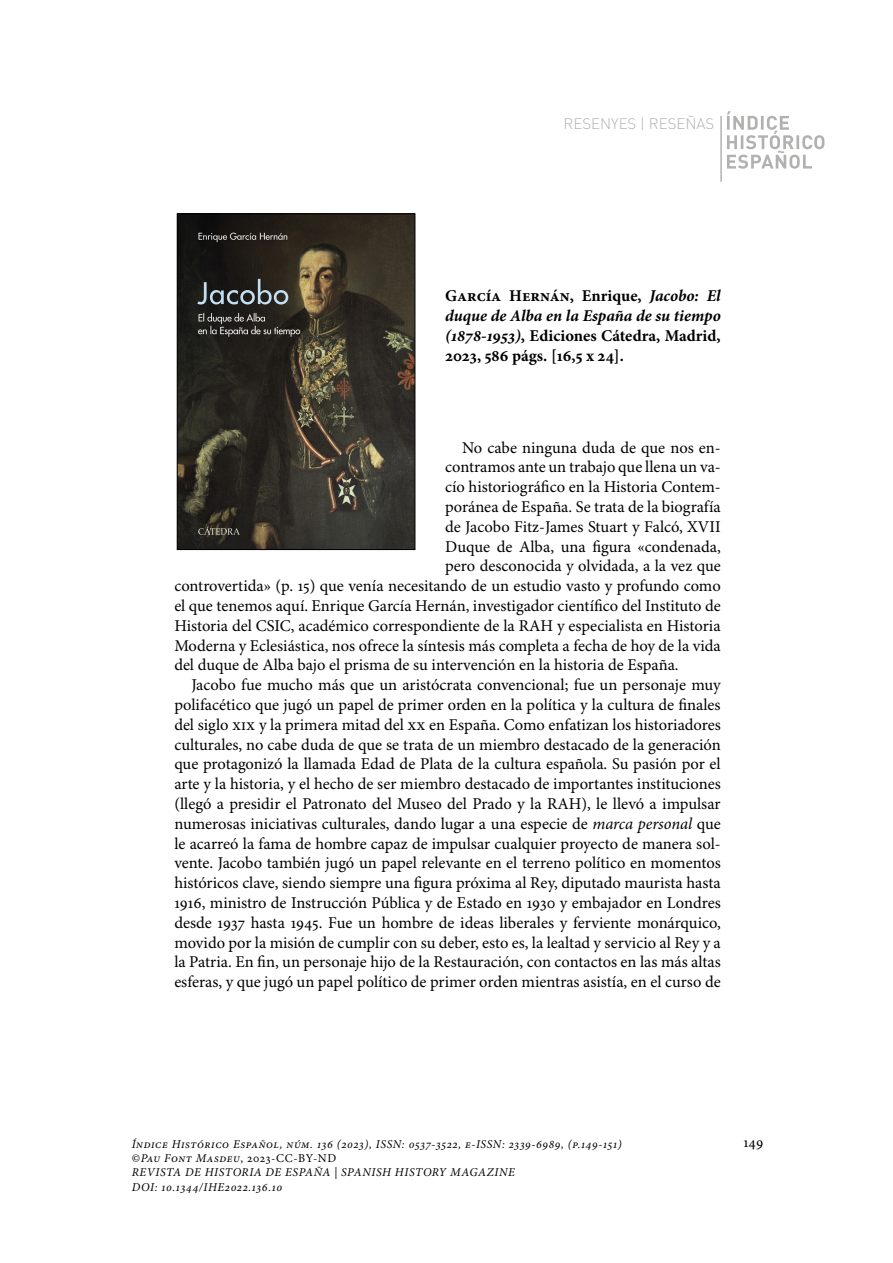
<style>
.page{position:relative;width:893px;height:1263px;background:#fff}
.page>*{position:absolute;margin:0;border:0;box-sizing:border-box;transform-origin:0 0}
.t1{font:16.5px "Minion Pro";color:#000}
.t2{font:700 16.5px/19.8px "Minion Pro";color:#000;text-align:justify}
.t3{font:300 15px "DIN Pro";color:#b1b1b0}
.t4{font:15px "Minion Pro";color:#000}
.t5{font:italic 12px/14.4px "Minion Pro";letter-spacing:.05em;color:#000}
.s1{font-style:italic}
.s2{font-style:normal}
</style>
<div class="page">
<svg style="left:727px;top:111px;width:97px;height:58px"></svg>
<hr style="left:720px;top:116px;width:2px;height:66px;background:#b1b1b0">
<img style="left:179px;top:215px;width:234px;height:333px">
<div style="left:177px;top:213px;width:238px;height:337px;border:1px solid #000"></div>
<p class="t3" style="left:564px;top:113px;width:152px">RESENYES | RESEÑAS</p>
<p class="t2" style="left:445px;top:287px;width:277px">García Hernán, Enrique, <span class="s1">Jacobo: El duque de Alba en la España de su tiempo (1878-1953)</span>, Ediciones Cátedra, Madrid, 2023, 586 págs. [16,5 x 24].</p>
<p class="t1" style="left:462px;top:437px;width:260px">No cabe ninguna duda de que nos en-</p>
<p class="t1" style="left:445px;top:457px;width:277px">contramos ante un trabajo que llena un va-</p>
<p class="t1" style="left:445px;top:477px;width:277px">cío historiográfico en la Historia Contem-</p>
<p class="t1" style="left:445px;top:497px;width:277px">poránea de España. Se trata de la biografía</p>
<p class="t1" style="left:445px;top:517px;width:277px">de Jacobo Fitz-James Stuart y Falcó, XVII</p>
<p class="t1" style="left:445px;top:536px;width:277px">Duque de Alba, una figura «condenada,</p>
<p class="t1" style="left:445px;top:556px;width:277px">pero desconocida y olvidada, a la vez que</p>
<p class="t1" style="left:174px;top:576px;width:548px">controvertida» (p. 15) que venía necesitando de un estudio vasto y profundo como</p>
<p class="t1" style="left:174px;top:596px;width:548px">el que tenemos aquí. Enrique García Hernán, investigador científico del Instituto de</p>
<p class="t1" style="left:174px;top:616px;width:548px">Historia del CSIC, académico correspondiente de la RAH y especialista en Historia</p>
<p class="t1" style="left:174px;top:635px;width:548px">Moderna y Eclesiástica, nos ofrece la síntesis más completa a fecha de hoy de la vida</p>
<p class="t1" style="left:174px;top:655px;width:506px">del duque de Alba bajo el prisma de su intervención en la historia de España.</p>
<p class="t1" style="left:191px;top:675px;width:531px">Jacobo fue mucho más que un aristócrata convencional; fue un personaje muy</p>
<p class="t1" style="left:174px;top:695px;width:548px">polifacético que jugó un papel de primer orden en la política y la cultura de finales</p>
<p class="t1" style="left:174px;top:715px;width:548px">del siglo xix y la primera mitad del xx en España. Como enfatizan los historiadores</p>
<p class="t1" style="left:174px;top:734px;width:548px">culturales, no cabe duda de que se trata de un miembro destacado de la generación</p>
<p class="t1" style="left:174px;top:754px;width:548px">que protagonizó la llamada Edad de Plata de la cultura española. Su pasión por el</p>
<p class="t1" style="left:174px;top:774px;width:548px">arte y la historia, y el hecho de ser miembro destacado de importantes instituciones</p>
<p class="t1" style="left:174px;top:794px;width:548px">(llegó a presidir el Patronato del Museo del Prado y la RAH), le llevó a impulsar</p>
<p class="t1" style="left:174px;top:814px;width:548px">numerosas iniciativas culturales, dando lugar a una especie de <span class="s1">marca personal</span> que</p>
<p class="t1" style="left:174px;top:833px;width:548px">le acarreó la fama de hombre capaz de impulsar cualquier proyecto de manera sol-</p>
<p class="t1" style="left:174px;top:853px;width:548px">vente. Jacobo también jugó un papel relevante en el terreno político en momentos</p>
<p class="t1" style="left:174px;top:873px;width:548px">históricos clave, siendo siempre una figura próxima al Rey, diputado maurista hasta</p>
<p class="t1" style="left:174px;top:893px;width:548px">1916, ministro de Instrucción Pública y de Estado en 1930 y embajador en Londres</p>
<p class="t1" style="left:174px;top:913px;width:548px">desde 1937 hasta 1945. Fue un hombre de ideas liberales y ferviente monárquico,</p>
<p class="t1" style="left:174px;top:932px;width:548px">movido por la misión de cumplir con su deber, esto es, la lealtad y servicio al Rey y a</p>
<p class="t1" style="left:174px;top:952px;width:548px">la Patria. En fin, un personaje hijo de la Restauración, con contactos en las más altas</p>
<p class="t1" style="left:174px;top:972px;width:548px">esferas, y que jugó un papel político de primer orden mientras asistía, en el curso de</p>
<p class="t5" style="left:132px;top:1138px;width:491px">Índice Histórico Español, núm. 136 (2023), ISSN: 0537-3522, e-ISSN: 2339-6989, (p.149-151)</p>
<p class="t4" style="left:743px;top:1133px;width:21px">149</p>
<p class="t5" style="left:132px;top:1151px;width:385px"><span class="s2">©</span>Pau Font Masdeu<span class="s2">, 2023-CC-BY-ND<br></span>REVISTA DE HISTORIA DE ESPAÑA | SPANISH HISTORY MAGAZINE<br>DOI: 10.1344/IHE2022.136.10</p>
</div>
